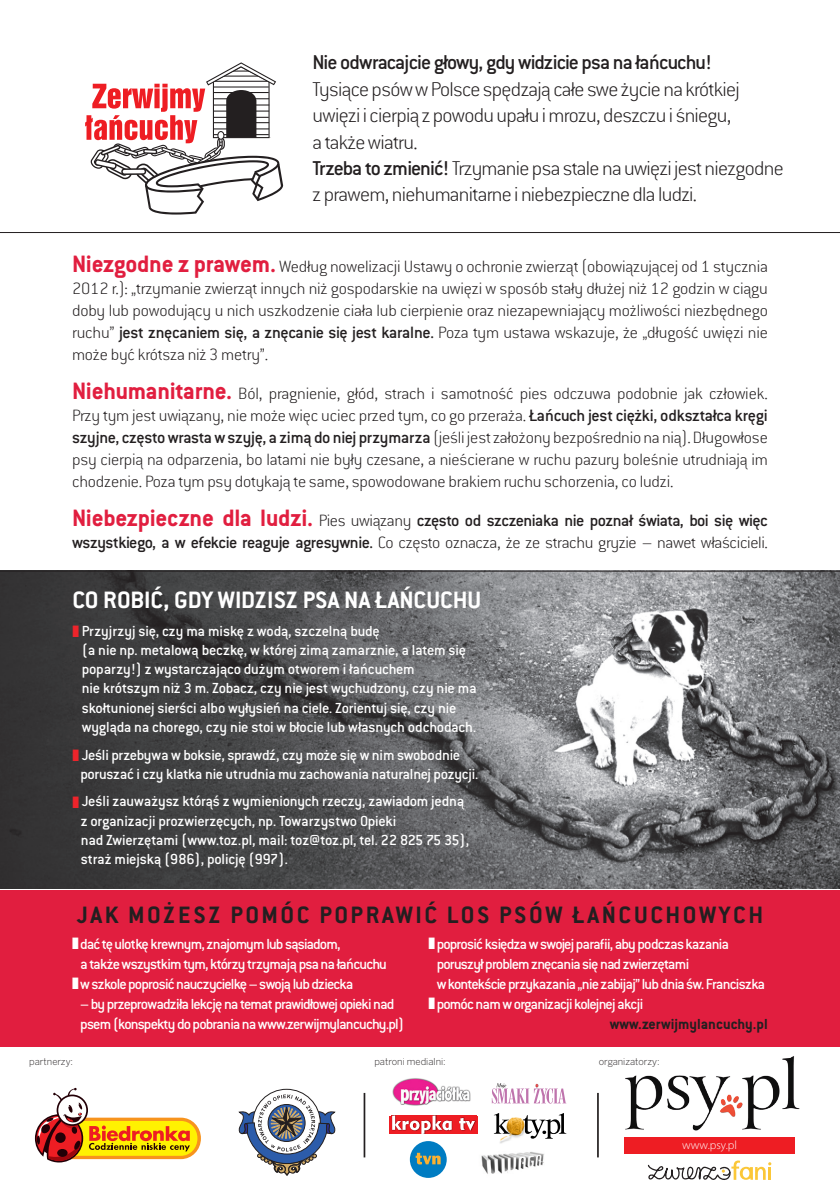
<style>
.page{position:relative;width:840px;height:1191px;background:#fff}
.page>*{position:absolute;margin:0;border:0;box-sizing:border-box;transform-origin:0 0}
.t1{font:700 26px "Conduit ITC Pro";letter-spacing:.1em;color:#231f20}
.t2{font:700 26px "Conduit ITC Pro";color:#fff}
.t3{font:200 22px/26.4px "Conduit ITC Pro";letter-spacing:-.03em;color:#231f20}
.t4{font:200 18px/22px "Conduit ITC Pro";letter-spacing:-.01em;color:#231f20;text-align:justify}
.t5{font:500 18px/22px "Conduit ITC Pro";letter-spacing:-.035em;color:#231f20}
.t6{font:500 16px/19.2px "Conduit ITC Pro";letter-spacing:-.02em;color:#fff}
.t7{font:500 16px/20px "Conduit ITC Pro";letter-spacing:-.05em;color:#fff}
.t8{font:500 16px/20px "Conduit ITC Pro";letter-spacing:-.055em;color:#fff}
.t9{font:700 16px "Conduit ITC Pro";color:#231f20}
.t10{font:300 12px "Myriad Pro";color:#fff}
.t11{font:300 9.4px "Benton Sans CE";color:#231f20}
.s1{font-weight:500}
.s2{font-weight:700;font-size:26px;color:#e11e3f}
.s3{font-weight:200}
.s4{font-family:"Sorts PL";font-weight:400;color:#ee242b}
.s5{font-family:"Sorts PL";font-weight:400}
</style>
<div class="page">
<img style="left:625px;top:1056px;width:175px;height:90px">
<hr style="left:596px;top:1093px;width:2px;height:64px;background:#231f20">
<hr style="left:363px;top:1093px;width:2px;height:64px;background:#231f20">
<svg style="left:47px;top:1117px;width:154px;height:42px"></svg>
<div style="left:51px;top:1121px;width:146px;height:34px;background:#fff101;border-radius:17px"></div>
<svg style="left:35px;top:1087px;width:155px;height:75px"></svg>
<svg style="left:491px;top:1083px;width:75px;height:20px"></svg>
<img style="left:392px;top:1078px;width:79px;height:28px">
<div style="left:389px;top:1116px;width:88px;height:17px;background:#ee1d23"></div>
<img style="left:451px;top:1117px;width:25px;height:14px">
<svg style="left:392px;top:1115px;width:59px;height:19px"></svg>
<svg style="left:459px;top:1118px;width:15px;height:12px"></svg>
<img style="left:493px;top:1113px;width:73px;height:25px">
<img style="left:498px;top:1133px;width:28px;height:11px">
<svg style="left:498px;top:1117px;width:28px;height:16px"></svg>
<img style="left:500px;top:1117px;width:24px;height:23px">
<img style="left:500px;top:1118px;width:24px;height:15px">
<div style="left:623px;top:1137px;width:171px;height:16px;background:#ee1d23"></div>
<svg style="left:238px;top:1094px;width:97px;height:81px"></svg>
<svg style="left:647px;top:1160px;width:123px;height:20px"></svg>
<div style="left:0;top:890px;width:839px;height:156px;background:#e11e3f"></div>
<img style="left:0;top:572px;width:839px;height:316px">
<hr style="left:0;top:232px;width:839px;height:1px;background:#231f20">
<hr style="left:0;top:571px;width:839px;height:1px;background:#231f20">
<svg style="left:85px;top:62px;width:198px;height:153px"></svg>
<img style="left:481px;top:1152px;width:63px;height:22px">
<div style="left:409px;top:1141px;width:37px;height:36px;background:#007cc2;border-radius:50%"></div>
<svg style="left:415px;top:1152px;width:25px;height:12px"></svg>
<p class="t3" style="left:312px;top:50px;width:428px"><span class="s1">Nie odwracajcie głowy, gdy widzicie psa na łańcuchu!<br></span>Tysiące psów w Polsce spędzają całe swe życie na krótkiej uwięzi i cierpią z powodu upału i mrozu, deszczu i śniegu, a także wiatru.</p>
<p class="t3" style="left:312px;top:155px;width:472px"><span class="s1">Trzeba to zmienić!</span> Trzymanie psa stale na uwięzi jest niezgodne z prawem, niehumanitarne i niebezpieczne dla ludzi.</p>
<p class="t4" style="left:72px;top:256px;width:697px"><span class="s2">Niezgodne z prawem.</span> Według nowelizacji Ustawy o ochronie zwierząt (obowiązującej od 1 stycznia 2012 r.): „trzymanie zwierząt innych niż gospodarskie na uwięzi w sposób stały dłużej niż 12 godzin w ciągu doby lub powodujący u nich uszkodzenie ciała lub cierpienie oraz niezapewniający możliwości niezbędnego ruchu” <span class="s1">jest znęcaniem się, a znęcanie się jest karalne.</span> Poza tym ustawa wskazuje, że „długość uwięzi nie może być krótsza niż 3 metry”.</p>
<p class="t4" style="left:72px;top:383px;width:697px"><span class="s2">Niehumanitarne.</span> Ból, pragnienie, głód, strach i samotność pies odczuwa podobnie jak człowiek.<br>Przy tym jest uwiązany, nie może więc uciec przed tym, co go przeraża. <span class="s1">Łańcuch jest ciężki, odkształca kręgi szyjne, często wrasta w szyję, a zimą do niej przymarza</span> (jeśli jest założony bezpośrednio na nią). Długowłose psy cierpią na odparzenia, bo latami nie były czesane, a nieścierane w ruchu pazury boleśnie utrudniają im chodzenie. Poza tym psy dotykają te same, spowodowane brakiem ruchu schorzenia, co ludzi.</p>
<p class="t5" style="left:72px;top:509px;width:697px"><span class="s2">Niebezpieczne dla ludzi.</span> <span class="s3">Pies uwiązany</span> często od szczeniaka nie poznał świata, boi się więc wszystkiego, a w efekcie reaguje agresywnie. <span class="s3">Co często oznacza, że ze strachu gryzie – nawet właścicieli.</span></p>
<p class="t2" style="left:72px;top:585px;width:410px">CO ROBIĆ, GDY WIDZISZ PSA NA ŁAŃCUCHU</p>
<p class="t6" style="left:82px;top:621px;width:396px;text-indent:-9px"><span class="s4">Z</span> Przyjrzyj się, czy ma miskę z wodą, szczelną budę<br>(a nie np. metalową beczkę, w której zimą zamarznie, a latem się poparzy!) z wystarczająco dużym otworem i łańcuchem<br>nie krótszym niż 3 m. Zobacz, czy nie jest wychudzony, czy nie ma skołtunionej sierści albo wyłysień na ciele. Zorientuj się, czy nie wygląda na chorego, czy nie stoi w błocie lub własnych odchodach.</p>
<p class="t6" style="left:80px;top:745px;width:399px;text-indent:-8px"><span class="s4">Z</span> Jeśli przebywa w boksie, sprawdź, czy może się w nim swobodnie poruszać i czy klatka nie utrudnia mu zachowania naturalnej pozycji.</p>
<p class="t6" style="left:81px;top:792px;width:389px;text-indent:-8px"><span class="s4">Z</span> Jeśli zauważysz którąś z wymienionych rzeczy, zawiadom jedną z organizacji prozwierzęcych, np. Towarzystwo Opieki<br>nad Zwierzętami (www.toz.pl, mail: toz@toz.pl, tel. 22 825 75 35), straż miejską (986), policję (997).</p>
<p class="t1" style="left:77px;top:899px;width:687px">JAK MOŻESZ POMÓC POPRAWIĆ LOS PSÓW ŁAŃCUCHOWYCH</p>
<p class="t7" style="left:80px;top:934px;width:308px;text-indent:-8px"><span class="s5">Z</span>dać tę ulotkę krewnym, znajomym lub sąsiadom,<br>a także wszystkim tym, którzy trzymają psa na łańcuchu</p>
<p class="t8" style="left:72px;top:974px;width:282px"><span class="s5">Z</span>w szkole poprosić nauczycielkę – swoją lub dziecka</p>
<p class="t8" style="left:80px;top:994px;width:325px">– by przeprowadziła lekcję na temat prawidłowej opieki nad psem (konspekty do pobrania na www.zerwijmylancuchy.pl)</p>
<p class="t7" style="left:436px;top:934px;width:330px;text-indent:-8px"><span class="s5">Z</span>poprosić księdza w swojej parafii, aby podczas kazania poruszył problem znęcania się nad zwierzętami<br>w kontekście przykazania „nie zabijaj” lub dnia św. Franciszka</p>
<p class="t8" style="left:428px;top:994px;width:216px"><span class="s5">Z</span>pomóc nam w organizacji kolejnej akcji</p>
<p class="t9" style="left:609px;top:1014px;width:159px">www.zerwijmylancuchy.pl</p>
<p class="t11" style="left:29px;top:1055px;width:45px">partnerzy:</p>
<p class="t11" style="left:374px;top:1055px;width:73px">patroni medialni:</p>
<p class="t11" style="left:598px;top:1055px;width:62px">organizatorzy:</p>
<p class="t10" style="left:681px;top:1137px;width:56px">www.psy.pl</p>
</div>
